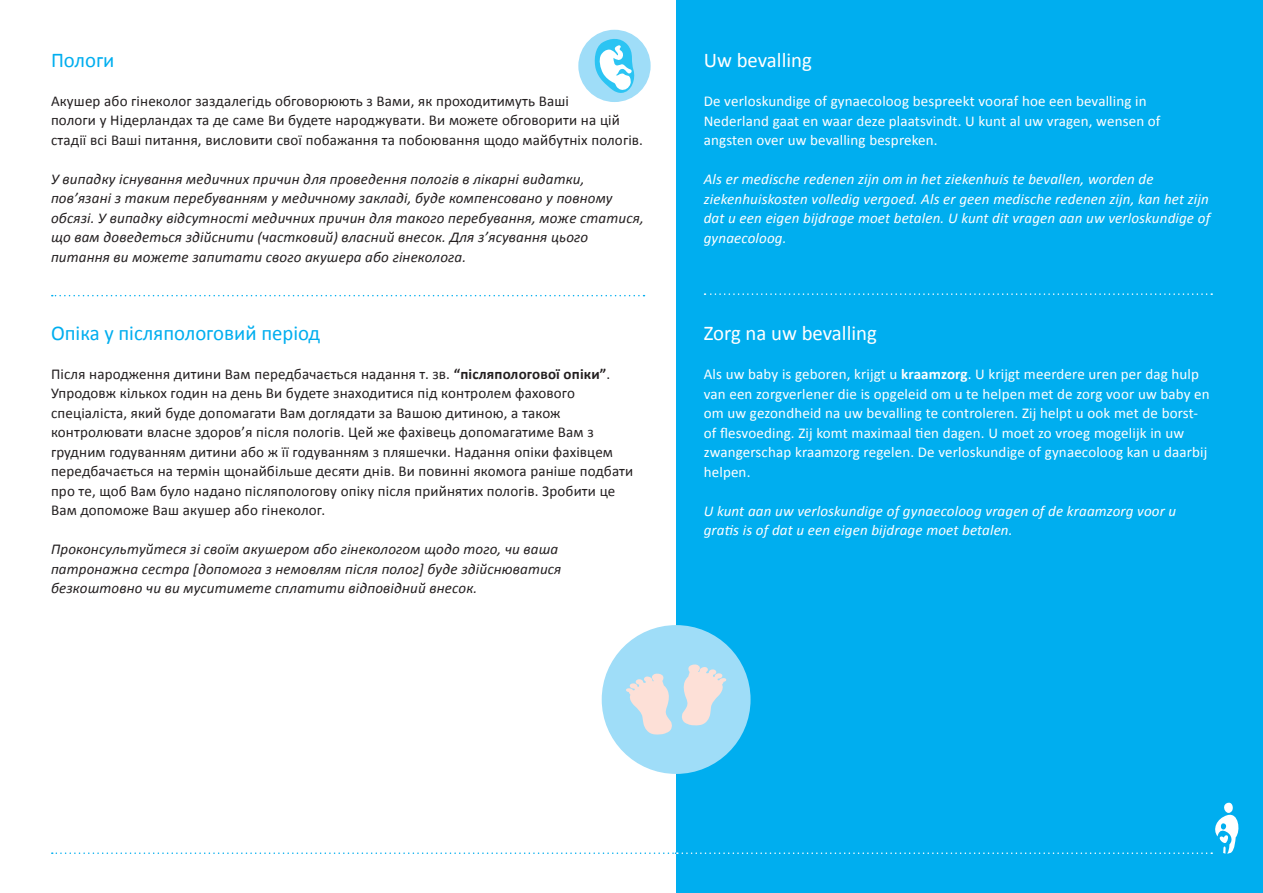
<style>
.page{position:relative;width:1263px;height:893px;background:#fff}
.page>*{position:absolute;margin:0;border:0;box-sizing:border-box;transform-origin:0 0}
.Platte_tekst{font:21px "Calibri";color:#00aeef}
.Platte_tekst-2{font:21px "Calibri";color:#fff}
.Platte_tekst-3{font:15px/19.5px "Calibri";letter-spacing:.01em;color:#231f20}
.Platte_tekst-4{font:italic 15px/19.5px "Calibri";letter-spacing:.01em;color:#231f20}
.Platte_tekst-5{font:15px/19.5px "Calibri";letter-spacing:.01em;color:#fff}
.Platte_tekst-6{font:italic 15px/19.5px "Calibri";letter-spacing:.01em;color:#fff}
.s1{font-weight:700}
</style>
<div class="page">
<div style="left:676px;top:0;width:587px;height:893px;background:#00aeef"></div>
<svg style="left:52px;top:803px;width:1187px;height:51px"></svg>
<svg style="left:704px;top:293px;width:508px;height:2px"></svg>
<svg style="left:52px;top:295px;width:592px;height:1px"></svg>
<div style="left:578px;top:30px;width:73px;height:72px;background:#9fddf8;border-radius:50%"></div>
<svg style="left:594px;top:39px;width:41px;height:54px"></svg>
<div style="left:602px;top:625px;width:148px;height:149px;background:#9fddf8;border-radius:50%"></div>
<svg style="left:626px;top:673px;width:46px;height:62px"></svg>
<svg style="left:682px;top:664px;width:45px;height:62px"></svg>
<p class="Platte_tekst" style="left:51px;top:47px;width:65px">Пологи</p>
<p class="Platte_tekst-3" style="left:51px;top:90px;width:593px">Акушер або гінеколог заздалегідь обговорюють з Вами, як проходитимуть Ваші<br>пологи у Нідерландах та де саме Ви будете народжувати. Ви можете обговорити на цій стадії всі Ваші питання, висловити свої побажання та побоювання щодо майбутніх пологів.</p>
<p class="Platte_tekst-4" style="left:51px;top:168px;width:594px">У випадку існування медичних причин для проведення пологів в лікарні видатки, пов’язані з таким перебуванням у медичному закладі, буде компенсовано у повному обсязі. У випадку відсутності медичних причин для такого перебування, може статися, що вам доведеться здійснити (частковий) власний внесок. Для з’ясування цього питання ви можете запитати свого акушера або гінеколога.</p>
<p class="Platte_tekst" style="left:51px;top:320px;width:271px">Опіка у післяпологовий період</p>
<p class="Platte_tekst-3" style="left:51px;top:363px;width:584px">Після народження дитини Вам передбачається надання т. зв. <span class="s1">“післяпологової опіки”</span>.<br>Упродовж кількох годин на день Ви будете знаходитися під контролем фахового спеціаліста, який буде допомагати Вам доглядати за Вашою дитиною, а також контролювати власне здоров’я після пологів. Цей же фахівець допомагатиме Вам з грудним годуванням дитини або ж її годуванням з пляшечки. Надання опіки фахівцем передбачається на термін щонайбільше десяти днів. Ви повинні якомога раніше подбати про те, щоб Вам було надано післяпологову опіку після прийнятих пологів. Зробити це Вам допоможе Ваш акушер або гінеколог.</p>
<p class="Platte_tekst-4" style="left:51px;top:539px;width:512px">Проконсультуйтеся зі своїм акушером або гінекологом щодо того, чи ваша патронажна сестра [допомога з немовлям після полог] буде здійснюватися безкоштовно чи ви муситимете сплатити відповідний внесок.</p>
<p class="Platte_tekst-2" style="left:704px;top:47px;width:110px">Uw bevalling</p>
<p class="Platte_tekst-5" style="left:704px;top:91px;width:458px">De verloskundige of gynaecoloog bespreekt vooraf hoe een bevalling in<br>Nederland gaat en waar deze plaatsvindt. U kunt al uw vragen, wensen of angsten over uw bevalling bespreken.</p>
<p class="Platte_tekst-6" style="left:704px;top:169px;width:508px">Als er medische redenen zijn om in het ziekenhuis te bevallen, worden de ziekenhuiskosten volledig vergoed. Als er geen medische redenen zijn, kan het zijn dat u een eigen bijdrage moet betalen. U kunt dit vragen aan uw verloskundige of gynaecoloog.</p>
<p class="Platte_tekst-2" style="left:704px;top:320px;width:175px">Zorg na uw bevalling</p>
<p class="Platte_tekst-5" style="left:704px;top:364px;width:507px">Als uw baby is geboren, krijgt u <span class="s1">kraamzorg</span>. U krijgt meerdere uren per dag hulp van een zorgverlener die is opgeleid om u te helpen met de zorg voor uw baby en om uw gezondheid na uw bevalling te controleren. Zij helpt u ook met de borst&shy;of flesvoeding. Zij komt maximaal tien dagen. U moet zo vroeg mogelijk in uw zwangerschap kraamzorg regelen. De verloskundige of gynaecoloog kan u daarbij helpen.</p>
<p class="Platte_tekst-6" style="left:704px;top:500px;width:474px">U kunt aan uw verloskundige of gynaecoloog vragen of de kraamzorg voor u gratis is of dat u een eigen bijdrage moet betalen.</p>
</div>
